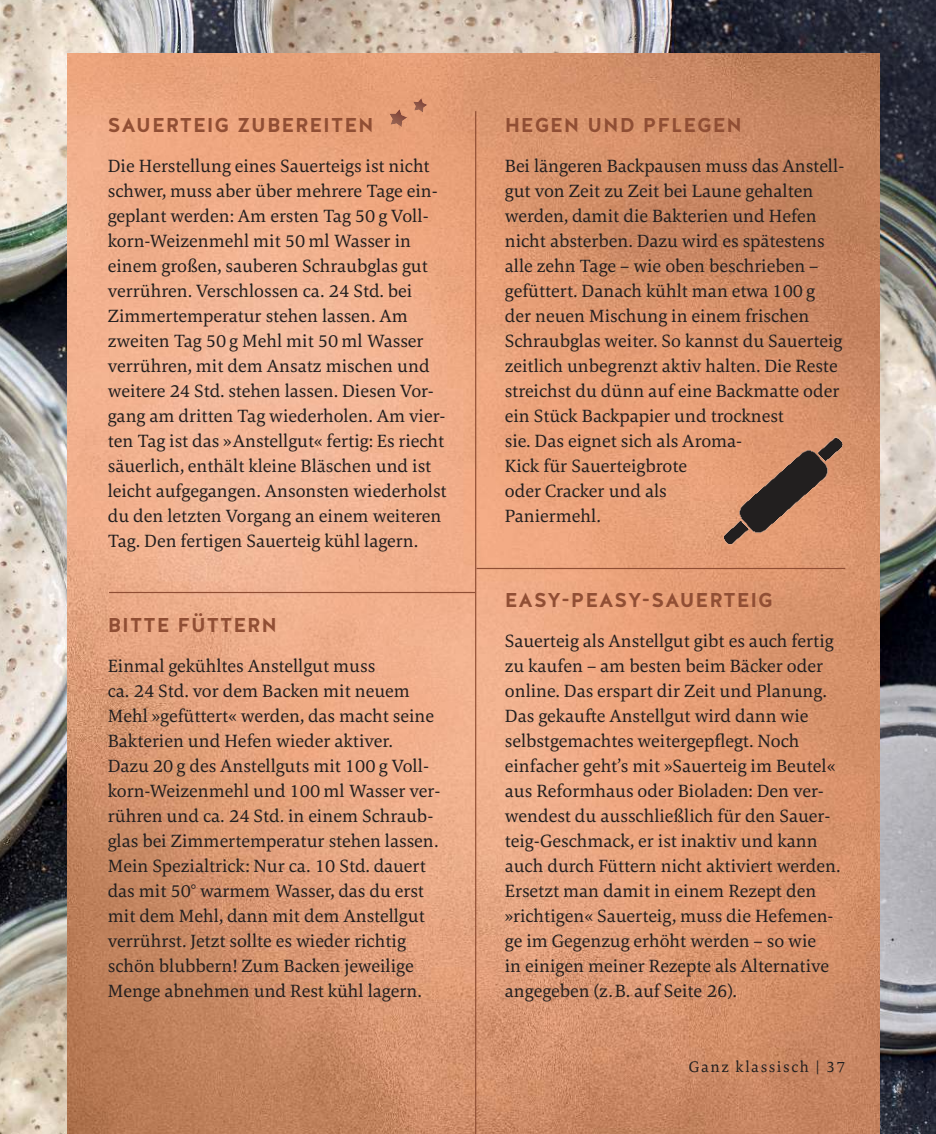
<style>
.page{position:relative;width:936px;height:1134px;background:#fff}
.page>*{position:absolute;margin:0;border:0;box-sizing:border-box;transform-origin:0 0}
.t1{font:700 20px "Halis GR";letter-spacing:.05em;color:#904e34}
.t2{font:18.6px/25px "Carrara";color:#221f1f}
.t3{font:16px "Carrara";letter-spacing:.1em;color:#221f1f}
</style>
<div class="page">
<img style="left:0;top:0;width:935px;height:1134px">
<img style="left:68px;top:54px;width:811px;height:1080px">
<hr style="left:475px;top:111px;width:1px;height:1023px;background:#904e34">
<hr style="left:109px;top:592px;width:366px;height:1px;background:#904e34">
<hr style="left:476px;top:568px;width:369px;height:1px;background:#904e34">
<img style="left:389px;top:109px;width:18px;height:18px">
<img style="left:413px;top:98px;width:14px;height:15px">
<img style="left:721px;top:429px;width:122px;height:122px">
<p class="t1" style="left:108px;top:113px;width:267px">SAUERTEIG ZUBEREITEN</p>
<p class="t2" style="left:108px;top:154px;width:340px">Die Herstellung eines Sauerteigs ist nicht schwer, muss aber über mehrere Tage ein&shy;geplant werden: Am ersten Tag 50 g Voll&shy;korn-Weizenmehl mit 50 ml Wasser in einem großen, sauberen Schraubglas gut verrühren. Verschlossen ca. 24 Std. bei Zimmertemperatur stehen lassen. Am zweiten Tag 50 g Mehl mit 50 ml Wasser verrühren, mit dem Ansatz mischen und weitere 24 Std. stehen lassen. Diesen Vor&shy;gang am dritten Tag wiederholen. Am vier&shy;ten Tag ist das »Anstellgut« fertig: Es riecht säuerlich, enthält kleine Bläschen und ist leicht aufgegangen. Ansonsten wiederholst du den letzten Vorgang an einem weiteren Tag. Den fertigen Sauerteig kühl lagern.</p>
<p class="t1" style="left:108px;top:613px;width:171px">BITTE FÜTTERN</p>
<p class="t2" style="left:108px;top:654px;width:334px">Einmal gekühltes Anstellgut muss<br>ca. 24 Std. vor dem Backen mit neuem Mehl »gefüttert« werden, das macht seine Bakterien und Hefen wieder aktiver.<br>Dazu 20 g des Anstellguts mit 100 g Voll&shy;korn-Weizenmehl und 100 ml Wasser ver&shy;rühren und ca. 24 Std. in einem Schraub&shy;glas bei Zimmertemperatur stehen lassen.<br>Mein Spezialtrick: Nur ca. 10 Std. dauert das mit 50° warmem Wasser, das du erst mit dem Mehl, dann mit dem Anstellgut verrührst. Jetzt sollte es wieder richtig schön blubbern! Zum Backen jeweilige Menge abnehmen und Rest kühl lagern.</p>
<p class="t1" style="left:505px;top:113px;width:238px">HEGEN UND PFLEGEN</p>
<p class="t2" style="left:505px;top:154px;width:341px">Bei längeren Backpausen muss das Anstell&shy;gut von Zeit zu Zeit bei Laune gehalten werden, damit die Bakterien und Hefen nicht absterben. Dazu wird es spätestens alle zehn Tage – wie oben beschrieben – gefüttert. Danach kühlt man etwa 100 g der neuen Mischung in einem frischen Schraubglas weiter. So kannst du Sauerteig zeitlich unbegrenzt aktiv halten. Die Reste streichst du dünn auf eine Backmatte oder ein Stück Backpapier und trocknest<br>sie. Das eignet sich als Aroma-<br>Kick für Sauerteigbrote<br>oder Cracker und als<br>Paniermehl.</p>
<p class="t1" style="left:505px;top:588px;width:269px">EASY-PEASY-SAUERTEIG</p>
<p class="t2" style="left:505px;top:629px;width:337px">Sauerteig als Anstellgut gibt es auch fertig zu kaufen – am besten beim Bäcker oder online. Das erspart dir Zeit und Planung.<br>Das gekaufte Anstellgut wird dann wie selbstgemachtes weitergepflegt. Noch einfacher geht’s mit »Sauerteig im Beutel« aus Reformhaus oder Bioladen: Den ver&shy;wendest du ausschließlich für den Sauer&shy;teig-Geschmack, er ist inaktiv und kann auch durch Füttern nicht aktiviert werden.<br>Ersetzt man damit in einem Rezept den »richtigen« Sauerteig, muss die Hefemen&shy;ge im Gegenzug erhöht werden – so wie<br>in einigen meiner Rezepte als Alternative angegeben (z. B. auf Seite 26).</p>
<p class="t3" style="left:688px;top:1059px;width:158px">Ganz klassisch | 37</p>
</div>
